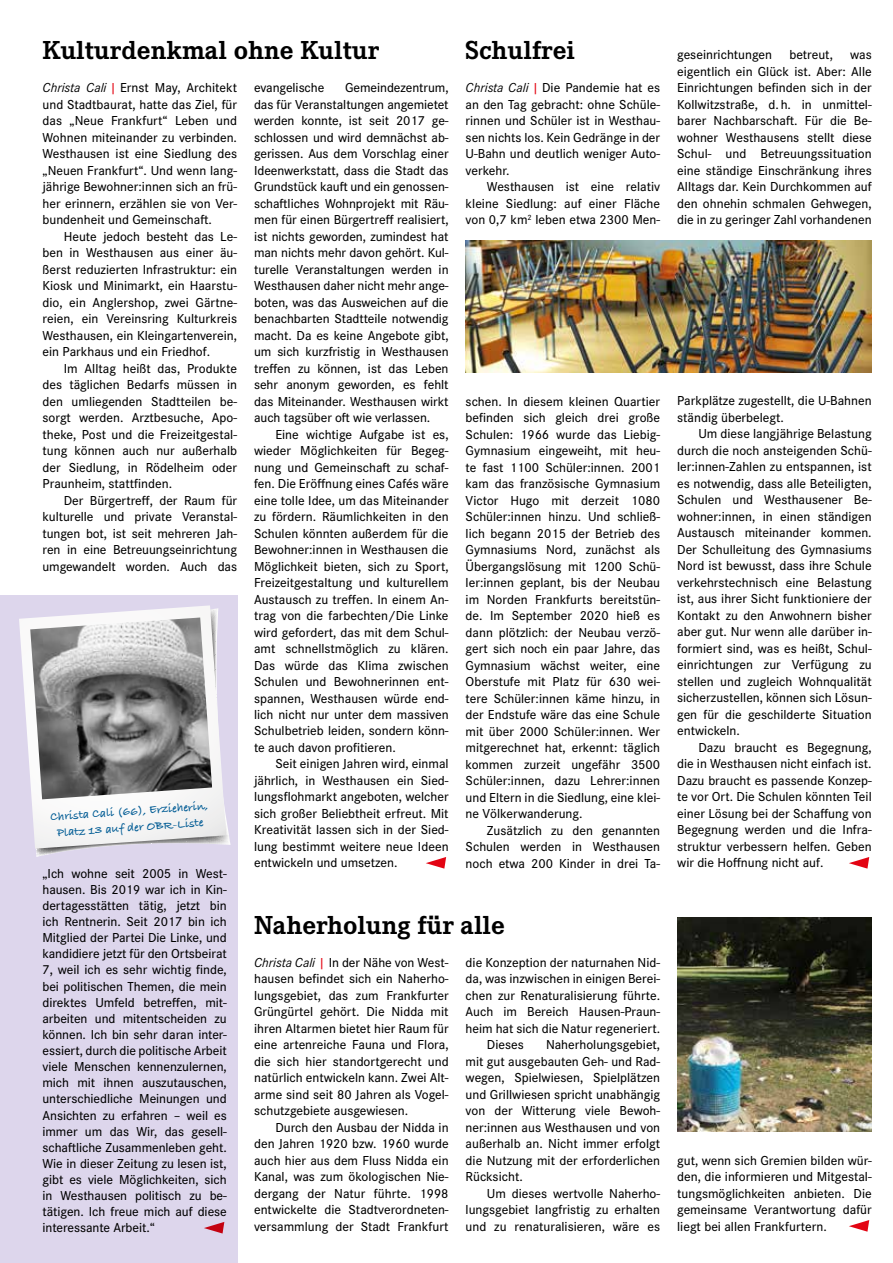
<style>
.page{position:relative;width:893px;height:1263px;background:#fff}
.page>*{position:absolute;margin:0;border:0;box-sizing:border-box;transform-origin:0 0}
.t1{font:700 27px "Corporate E Pro";color:#000}
.t2{font:500 13.5px/16.5px "Corporate S Pro";color:#000;text-align:justify}
.t3{font:700 12.15px/16.2px "Bradley Hand ITCTT";color:#005b94;text-align:center}
.s1{font-weight:400;font-style:italic}
.s2{color:#e30613}
</style>
<div class="page">
<div style="left:0;top:595px;width:237px;height:668px;background:#ddd6ec"></div>
<svg style="left:36px;top:819px;width:195px;height:38px"></svg>
<svg style="left:19px;top:605px;width:207px;height:244px"></svg>
<img style="left:30px;top:617px;width:182px;height:182px">
<svg style="left:426px;top:857px;width:20px;height:12px"></svg>
<img style="left:677px;top:917px;width:195px;height:215px">
<svg style="left:849px;top:1220px;width:20px;height:12px"></svg>
<img style="left:466px;top:241px;width:406px;height:132px">
<svg style="left:849px;top:857px;width:20px;height:12px"></svg>
<svg style="left:204px;top:1222px;width:20px;height:11px"></svg>
<h1 class="t1" style="left:466px;top:31px;width:111px">Schulfrei</h1>
<p class="t2" style="left:466px;top:78px;width:196px"><span class="s1">Christa Cali</span> <span class="s2">|</span> Die Pandemie hat es an den Tag gebracht: ohne Schüle&shy;rinnen und Schüler ist in Westhau&shy;sen nichts los. Kein Gedränge in der U-Bahn und deutlich weniger Auto&shy;verkehr.</p>
<p class="t2" style="left:466px;top:177px;width:196px;text-indent:21px">Westhausen ist eine relativ kleine Siedlung: auf einer Fläche von 0,7 km<sup>2</sup> leben etwa 2300 Men-</p>
<h1 class="t1" style="left:43px;top:31px;width:338px">Kulturdenkmal ohne Kultur</h1>
<p class="t2" style="left:254px;top:78px;width:72px">evangelische</p>
<p class="t2" style="left:43px;top:78px;width:196px"><span class="s1">Christa Cali</span> <span class="s2">|</span> Ernst May, Architekt und Stadtbaurat, hatte das Ziel, für das „Neue Frankfurt“ Leben und Wohnen miteinander zu verbinden.<br>Westhausen ist eine Siedlung des „Neuen Frankfurt“. Und wenn lang&shy;jährige Bewohner:innen sich an frü&shy;her erinnern, erzählen sie von Ver&shy;bundenheit und Gemeinschaft.</p>
<p class="t2" style="left:43px;top:227px;width:196px;text-indent:21px">Heute jedoch besteht das Le&shy;ben in Westhausen aus einer äu&shy;ßerst reduzierten Infrastruktur: ein Kiosk und Minimarkt, ein Haarstu&shy;dio, ein Anglershop, zwei Gärtne&shy;reien, ein Vereinsring Kulturkreis Westhausen, ein Kleingartenverein, ein Parkhaus und ein Friedhof.</p>
<p class="t2" style="left:43px;top:359px;width:196px;text-indent:21px">Im Alltag heißt das, Produkte des täglichen Bedarfs müssen in den umliegenden Stadtteilen be&shy;sorgt werden. Arztbesuche, Apo&shy;theke, Post und die Freizeitgestal&shy;tung können auch nur außerhalb der Siedlung, in Rödelheim oder Praunheim, stattfinden.</p>
<p class="t2" style="left:43px;top:491px;width:196px;text-indent:21px">Der Bürgertreff, der Raum für kulturelle und private Veranstal&shy;tungen bot, ist seit mehreren Jah&shy;ren in eine Betreuungseinrichtung umgewandelt worden. Auch das</p>
<p class="t2" style="left:254px;top:78px;width:196px;text-indent:91px">Gemeindezentrum, das für Veranstaltungen angemietet werden konnte, ist seit 2017 ge&shy;schlossen und wird demnächst ab&shy;gerissen. Aus dem Vorschlag einer Ideenwerkstatt, dass die Stadt das Grundstück kauft und ein genossen&shy;schaftliches Wohnprojekt mit Räu&shy;men für einen Bürgertreff realisiert, ist nichts geworden, zumindest hat man nichts mehr davon gehört. Kul&shy;turelle Veranstaltungen werden in Westhausen daher nicht mehr ange&shy;boten, was das Ausweichen auf die benachbarten Stadtteile notwendig macht. Da es keine Angebote gibt, um sich kurzfristig in Westhausen treffen zu können, ist das Leben sehr anonym geworden, es fehlt das Miteinander. Westhausen wirkt auch tagsüber oft wie verlassen.</p>
<p class="t2" style="left:254px;top:425px;width:196px;text-indent:21px">Eine wichtige Aufgabe ist es, wieder Möglichkeiten für Begeg&shy;nung und Gemeinschaft zu schaf&shy;fen. Die Eröffnung eines Cafés wäre eine tolle Idee, um das Miteinander zu fördern. Räumlichkeiten in den Schulen könnten außerdem für die Bewohner:innen in Westhausen die Möglichkeit bieten, sich zu Sport, Freizeitgestaltung und kulturellem Austausch zu treffen. In einem An&shy;trag von die farbechten/Die Linke wird gefordert, das mit dem Schul&shy;amt schnellstmöglich zu klären.<br>Das würde das Klima zwischen Schulen und Bewohnerinnen ent&shy;spannen, Westhausen würde end&shy;lich nicht nur unter dem massiven Schulbetrieb leiden, sondern könn&shy;te auch davon profitieren.</p>
<p class="t2" style="left:254px;top:755px;width:196px;text-indent:21px">Seit einigen Jahren wird, einmal jährlich, in Westhausen ein Sied&shy;lungsflohmarkt angeboten, welcher sich großer Beliebtheit erfreut. Mit Kreativität lassen sich in der Sied&shy;lung bestimmt weitere neue Ideen entwickeln und umsetzen.</p>
<p class="t2" style="left:466px;top:392px;width:196px">schen. In diesem kleinen Quartier befinden sich gleich drei große Schulen: 1966 wurde das Liebig-Gymnasium eingeweiht, mit heu&shy;te fast 1100 Schüler:innen. 2001 kam das französische Gymnasium Victor Hugo mit derzeit 1080<br>Schüler:innen hinzu. Und schließ&shy;lich begann 2015 der Betrieb des Gymnasiums Nord, zunächst als Übergangslösung mit 1200 Schü&shy;ler:innen geplant, bis der Neubau im Norden Frankfurts bereitstün&shy;de. Im September 2020 hieß es dann plötzlich: der Neubau verzö&shy;gert sich noch ein paar Jahre, das Gymnasium wächst weiter, eine Oberstufe mit Platz für 630 wei&shy;tere Schüler:innen käme hinzu, in der Endstufe wäre das eine Schule mit über 2000 Schüler:innen. Wer mitgerechnet hat, erkennt: täglich kommen zurzeit ungefähr 3500<br>Schüler:innen, dazu Lehrer:innen und Eltern in die Siedlung, eine klei&shy;ne Völkerwanderung.</p>
<p class="t2" style="left:466px;top:821px;width:196px;text-indent:21px">Zusätzlich zu den genannten Schulen werden in Westhausen noch etwa 200 Kinder in drei Ta-</p>
<p class="t3" style="left:50px;top:808px;width:160px;rotate:-4deg">Christa Cali (66), Erzieherin,<br>Platz 13 auf der OBR-Liste</p>
<p class="t2" style="left:43px;top:864px;width:186px;line-height:16px">„Ich wohne seit 2005 in West&shy;hausen. Bis 2019 war ich in Kin&shy;dertagesstätten tätig, jetzt bin ich Rentnerin. Seit 2017 bin ich Mitglied der Partei Die Linke, und kandidiere jetzt für den Ortsbeirat 7, weil ich es sehr wichtig finde, bei politischen Themen, die mein direktes Umfeld betreffen, mit&shy;arbeiten und mitentscheiden zu können. Ich bin sehr daran inter&shy;essiert, durch die politische Arbeit viele Menschen kennenzulernen, mich mit ihnen auszutauschen, unterschiedliche Meinungen und Ansichten zu erfahren – weil es immer um das Wir, das gesell&shy;schaftliche Zusammenleben geht.<br>Wie in dieser Zeitung zu lesen ist, gibt es viele Möglichkeiten, sich in Westhausen politisch zu be&shy;tätigen. Ich freue mich auf diese interessante Arbeit.“</p>
<h1 class="t1" style="left:254px;top:905px;width:252px">Naherholung für alle</h1>
<p class="t2" style="left:254px;top:953px;width:196px"><span class="s1">Christa Cali</span> <span class="s2">|</span> In der Nähe von West&shy;hausen befindet sich ein Naherho&shy;lungsgebiet, das zum Frankfurter Grüngürtel gehört. Die Nidda mit ihren Altarmen bietet hier Raum für eine artenreiche Fauna und Flora, die sich hier standortgerecht und natürlich entwickeln kann. Zwei Alt&shy;arme sind seit 80 Jahren als Vogel&shy;schutzgebiete ausgewiesen.</p>
<p class="t2" style="left:254px;top:1118px;width:196px;text-indent:21px">Durch den Ausbau der Nidda in den Jahren 1920 bzw. 1960 wurde auch hier aus dem Fluss Nidda ein Kanal, was zum ökologischen Nie&shy;dergang der Natur führte. 1998 entwickelte die Stadtverordneten&shy;versammlung der Stadt Frankfurt</p>
<p class="t2" style="left:466px;top:953px;width:196px">die Konzeption der naturnahen Nid-</p>
<p class="t2" style="left:466px;top:969px;width:196px">da, was inzwischen in einigen Berei-</p>
<p class="t2" style="left:466px;top:986px;width:196px">chen zur Renaturalisierung führte.</p>
<p class="t2" style="left:466px;top:1002px;width:196px">Auch im Bereich Hausen-Praun-</p>
<p class="t2" style="left:466px;top:1019px;width:196px">heim hat sich die Natur regeneriert.</p>
<p class="t2" style="left:487px;top:1035px;width:38px">Dieses</p>
<p class="t2" style="left:466px;top:1035px;width:196px;text-indent:80px">Naherholungsgebiet, mit gut ausgebauten Geh- und Rad&shy;wegen, Spielwiesen, Spielplätzen und Grillwiesen spricht unabhängig von der Witterung viele Bewoh&shy;ner:innen aus Westhausen und von außerhalb an. Nicht immer erfolgt die Nutzung mit der erforderlichen Rücksicht.</p>
<p class="t2" style="left:466px;top:1184px;width:196px;text-indent:21px">Um dieses wertvolle Naherho&shy;lungsgebiet langfristig zu erhalten und zu renaturalisieren, wäre es</p>
<p class="t2" style="left:677px;top:45px;width:96px">geseinrichtungen</p>
<p class="t2" style="left:789px;top:45px;width:45px">betreut,</p>
<p class="t2" style="left:677px;top:45px;width:196px;text-indent:173px">was eigentlich ein Glück ist. Aber: Alle Einrichtungen befinden sich in der Kollwitzstraße, d. h. in unmittel&shy;barer Nachbarschaft. Für die Be&shy;wohner Westhausens stellt diese Schul- und Betreuungssituation eine ständige Einschränkung ihres Alltags dar. Kein Durchkommen auf den ohnehin schmalen Gehwegen, die in zu geringer Zahl vorhandenen</p>
<p class="t2" style="left:677px;top:392px;width:196px">Parkplätze zugestellt, die U-Bahnen ständig überbelegt.</p>
<p class="t2" style="left:677px;top:425px;width:196px;text-indent:21px">Um diese langjährige Belastung durch die noch ansteigenden Schü&shy;ler:innen-Zahlen zu entspannen, ist es notwendig, dass alle Beteiligten, Schulen und Westhausener Be&shy;wohner:innen, in einen ständigen Austausch miteinander kommen.<br>Der Schulleitung des Gymnasiums Nord ist bewusst, dass ihre Schule verkehrstechnisch eine Belastung ist, aus ihrer Sicht funktioniere der Kontakt zu den Anwohnern bisher aber gut. Nur wenn alle darüber in&shy;formiert sind, was es heißt, Schul&shy;einrichtungen zur Verfügung zu stellen und zugleich Wohnqualität sicherzustellen, können sich Lösun&shy;gen für die geschilderte Situation entwickeln.</p>
<p class="t2" style="left:677px;top:738px;width:196px;text-indent:21px">Dazu braucht es Begegnung, die in Westhausen nicht einfach ist.<br>Dazu braucht es passende Konzep&shy;te vor Ort. Die Schulen könnten Teil einer Lösung bei der Schaffung von Begegnung werden und die Infra&shy;struktur verbessern helfen. Geben wir die Hoffnung nicht auf.</p>
<p class="t2" style="left:677px;top:1151px;width:196px">gut, wenn sich Gremien bilden wür&shy;den, die informieren und Mitgestal&shy;tungsmöglichkeiten anbieten. Die gemeinsame Verantwortung dafür liegt bei allen Frankfurtern.</p>
</div>
